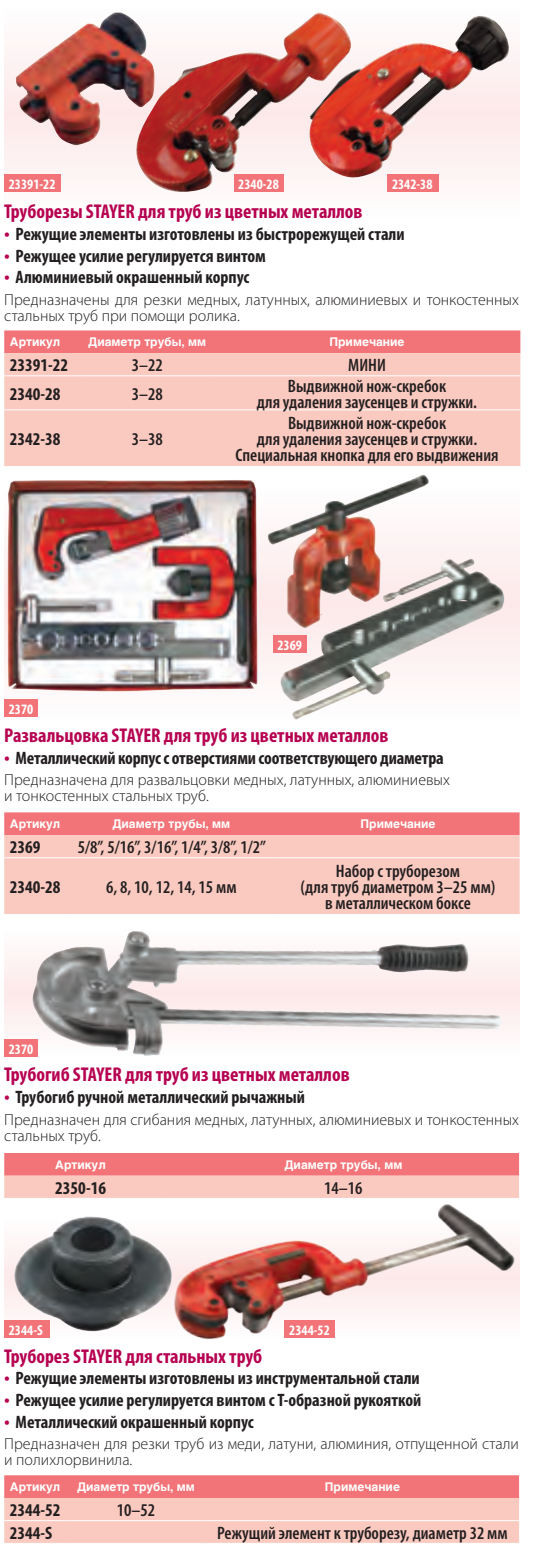
<style>
.page{position:relative;width:544px;height:1563px;background:#fff}
.page>*{position:absolute;margin:0;border:0;box-sizing:border-box;transform-origin:0 0}
.Zagolovok_art_HAND{font:700 condensed 20px "Myriad Pro";color:#b60150}
.Text_bullet_HAND{font:700 condensed 18px "Myriad Pro";color:#231f20}
.Table_Style_HAND{font:600 condensed 18px/16px "Myriad Pro";color:#231f20;text-align:center}
.Table_style_artikul{font:700 condensed 18px "Myriad Pro";color:#231f20}
.Text_HAND{font:300 16px/16px "Myriad Pro";color:#231f20}
._7_2_artikul_vinos{font:700 condensed 14.4px "Myriad Pro";color:#fff}
.Table_zagolovok_HAND{font:700 12px "Helios";color:#fff}
.s1{font-size:20px;color:#b60150}
</style>
<div class="page">
<div style="left:4px;top:5px;width:515px;height:214px;background:#fefafa"></div>
<div style="left:4px;top:484px;width:515px;height:237px;background:linear-gradient(to bottom,#fdf4f4,#fdf3f3)"></div>
<div style="left:4px;top:928px;width:515px;height:128px;background:#fdf5f5"></div>
<div style="left:4px;top:330px;width:516px;height:23px;background:#f27478"></div>
<div style="left:4px;top:353px;width:516px;height:113px;background:#fac9bf"></div>
<hr style="left:4px;top:375px;width:77px;height:1px;background:#fff">
<hr style="left:81px;top:375px;width:133px;height:1px;background:#fff">
<hr style="left:214px;top:375px;width:306px;height:1px;background:#fff">
<hr style="left:4px;top:409px;width:77px;height:1px;background:#fff">
<hr style="left:81px;top:409px;width:133px;height:1px;background:#fff">
<hr style="left:214px;top:409px;width:306px;height:1px;background:#fff">
<svg style="left:4px;top:1153px;width:515px;height:44px;background:#f48b8c"></svg>
<div style="left:4px;top:812px;width:515px;height:23px;background:#f27478"></div>
<div style="left:4px;top:835px;width:515px;height:78px;background:#fac9bf"></div>
<hr style="left:4px;top:857px;width:62px;height:1px;background:#fff">
<hr style="left:66px;top:857px;width:210px;height:1px;background:#fff">
<hr style="left:276px;top:857px;width:243px;height:1px;background:#fff">
<svg style="left:4px;top:1475px;width:515px;height:67px;background:#f7aca7"></svg>
<hr style="left:4px;top:1519px;width:62px;height:1px;background:#fff">
<hr style="left:66px;top:1519px;width:140px;height:1px;background:#fff">
<hr style="left:206px;top:1519px;width:313px;height:1px;background:#fff">
<img style="left:15px;top:13px;width:114px;height:132px">
<img style="left:129px;top:12px;width:200px;height:180px">
<img style="left:304px;top:16px;width:208px;height:165px">
<img style="left:32px;top:932px;width:471px;height:123px">
<img style="left:4px;top:480px;width:256px;height:215px">
<img style="left:265px;top:475px;width:183px;height:161px">
<img style="left:168px;top:1178px;width:352px;height:161px">
<img style="left:10px;top:1209px;width:165px;height:129px">
<img style="left:275px;top:555px;width:231px;height:166px">
<div style="left:4px;top:174px;width:57px;height:18px;background:#f27478"></div>
<div style="left:234px;top:174px;width:50px;height:18px;background:#f27478"></div>
<div style="left:387px;top:174px;width:52px;height:18px;background:#f27478"></div>
<div style="left:4px;top:699px;width:34px;height:18px;background:#f27478"></div>
<div style="left:273px;top:635px;width:33px;height:18px;background:#f27478"></div>
<div style="left:4px;top:1039px;width:34px;height:18px;background:#f27478"></div>
<div style="left:4px;top:1320px;width:46px;height:17px;background:#f27478"></div>
<div style="left:285px;top:1320px;width:50px;height:17px;background:#f27478"></div>
<p class="_7_2_artikul_vinos" style="left:9px;top:176px;width:48px">23391-22</p>
<p class="_7_2_artikul_vinos" style="left:238px;top:176px;width:42px">2340-28</p>
<p class="_7_2_artikul_vinos" style="left:392px;top:176px;width:42px">2342-38</p>
<p class="Zagolovok_art_HAND" style="left:4px;top:200px;width:360px">Труборезы STAYER для труб из цветных металлов</p>
<p class="Text_bullet_HAND" style="left:4px;top:224px;width:402px"><span class="s1">•</span> Режущие элементы изготовлены из быстрорежущей стали</p>
<p class="Text_bullet_HAND" style="left:4px;top:246px;width:263px"><span class="s1">•</span> Режущее усилие регулируется винтом</p>
<p class="Text_bullet_HAND" style="left:4px;top:267px;width:246px"><span class="s1">•</span> Алюминиевый окрашенный корпус</p>
<p class="Text_HAND" style="left:4px;top:292px;width:516px">Предназначены для резки медных, латунных, алюминиевых и тонкостенных стальных труб при помощи ролика.</p>
<p class="Table_zagolovok_HAND" style="left:10px;top:335px;width:52px">Артикул</p>
<p class="Table_zagolovok_HAND" style="left:88px;top:335px;width:119px">Диаметр трубы, мм</p>
<p class="Table_zagolovok_HAND" style="left:329px;top:335px;width:76px">Примечание</p>
<p class="Table_style_artikul" style="left:10px;top:355px;width:60px">23391-22</p>
<p class="Table_Style_HAND" style="left:132px;top:357px;width:33px">3–22</p>
<p class="Table_Style_HAND" style="left:348px;top:357px;width:39px">МИНИ</p>
<p class="Table_style_artikul" style="left:10px;top:383px;width:52px">2340-28</p>
<p class="Table_Style_HAND" style="left:132px;top:386px;width:33px">3–28</p>
<p class="Table_Style_HAND" style="left:257px;top:378px;width:222px">Выдвижной нож-скребок<br>для удаления заусенцев и стружки.</p>
<p class="Table_style_artikul" style="left:10px;top:429px;width:52px">2342-38</p>
<p class="Table_Style_HAND" style="left:132px;top:431px;width:33px">3–38</p>
<p class="Table_Style_HAND" style="left:235px;top:415px;width:264px">Выдвижной нож-скребок<br>для удаления заусенцев и стружки.<br>Специальная кнопка для его выдвижения</p>
<p class="_7_2_artikul_vinos" style="left:9px;top:701px;width:26px">2370</p>
<p class="_7_2_artikul_vinos" style="left:277px;top:637px;width:26px">2369</p>
<p class="Zagolovok_art_HAND" style="left:4px;top:724px;width:385px">Развальцовка STAYER для труб из цветных металлов</p>
<p class="Text_bullet_HAND" style="left:4px;top:747px;width:441px"><span class="s1">•</span> Металлический корпус с отверстиями соответствующего диаметра</p>
<p class="Text_HAND" style="left:4px;top:772px;width:447px">Предназначена для развальцовки медных, латунных, алюминиевых и тонкостенных стальных труб.</p>
<p class="Table_zagolovok_HAND" style="left:10px;top:817px;width:52px">Артикул</p>
<p class="Table_zagolovok_HAND" style="left:112px;top:817px;width:119px">Диаметр трубы, мм</p>
<p class="Table_zagolovok_HAND" style="left:360px;top:817px;width:76px">Примечание</p>
<p class="Table_style_artikul" style="left:10px;top:837px;width:32px">2369</p>
<p class="Table_Style_HAND" style="left:78px;top:839px;width:190px">5/8”, 5/16”, 3/16”, 1/4”, 3/8”, 1/2”</p>
<p class="Table_style_artikul" style="left:10px;top:876px;width:52px">2340-28</p>
<p class="Table_Style_HAND" style="left:106px;top:879px;width:132px">6, 8, 10, 12, 14, 15 мм</p>
<p class="Table_Style_HAND" style="left:300px;top:863px;width:196px">Набор с труборезом<br>(для труб диаметром 3–25 мм) в металлическом боксе</p>
<p class="_7_2_artikul_vinos" style="left:9px;top:1040px;width:26px">2370</p>
<p class="Zagolovok_art_HAND" style="left:4px;top:1063px;width:347px">Трубогиб STAYER для труб из цветных металлов</p>
<p class="Text_bullet_HAND" style="left:4px;top:1087px;width:302px"><span class="s1">•</span> Трубогиб ручной металлический рычажный</p>
<p class="Text_HAND" style="left:4px;top:1111px;width:516px">Предназначен для сгибания медных, латунных, алюминиевых и тонкостенных стальных труб.</p>
<p class="Table_zagolovok_HAND" style="left:55px;top:1157px;width:52px">Артикул</p>
<p class="Table_zagolovok_HAND" style="left:284px;top:1157px;width:119px">Диаметр трубы, мм</p>
<p class="Table_style_artikul" style="left:55px;top:1177px;width:52px">2350-16</p>
<p class="Table_Style_HAND" style="left:324px;top:1179px;width:40px">14–16</p>
<p class="_7_2_artikul_vinos" style="left:9px;top:1321px;width:35px">2344-S</p>
<p class="_7_2_artikul_vinos" style="left:289px;top:1321px;width:42px">2344-52</p>
<p class="Zagolovok_art_HAND" style="left:4px;top:1344px;width:259px">Труборез STAYER для стальных труб</p>
<p class="Text_bullet_HAND" style="left:4px;top:1368px;width:417px"><span class="s1">•</span> Режущие элементы изготовлены из инструментальной стали</p>
<p class="Text_bullet_HAND" style="left:4px;top:1389px;width:418px"><span class="s1">•</span> Режущее усилие регулируется винтом с Т-образной рукояткой</p>
<p class="Text_bullet_HAND" style="left:4px;top:1411px;width:251px"><span class="s1">•</span> Металлический окрашенный корпус</p>
<p class="Text_HAND" style="left:4px;top:1435px;width:516px">Предназначен для резки труб из меди, латуни, алюминия, отпущенной стали и полихлорвинила.</p>
<p class="Table_zagolovok_HAND" style="left:10px;top:1479px;width:52px">Артикул</p>
<p class="Table_zagolovok_HAND" style="left:77px;top:1479px;width:119px">Диаметр трубы, мм</p>
<p class="Table_zagolovok_HAND" style="left:325px;top:1479px;width:76px">Примечание</p>
<p class="Table_style_artikul" style="left:10px;top:1499px;width:52px">2344-52</p>
<p class="Table_Style_HAND" style="left:117px;top:1501px;width:40px">10–52</p>
<p class="Table_style_artikul" style="left:10px;top:1522px;width:44px">2344-S</p>
<p class="Table_Style_HAND" style="left:217px;top:1524px;width:292px">Режущий элемент к труборезу, диаметр 32 мм</p>
</div>
